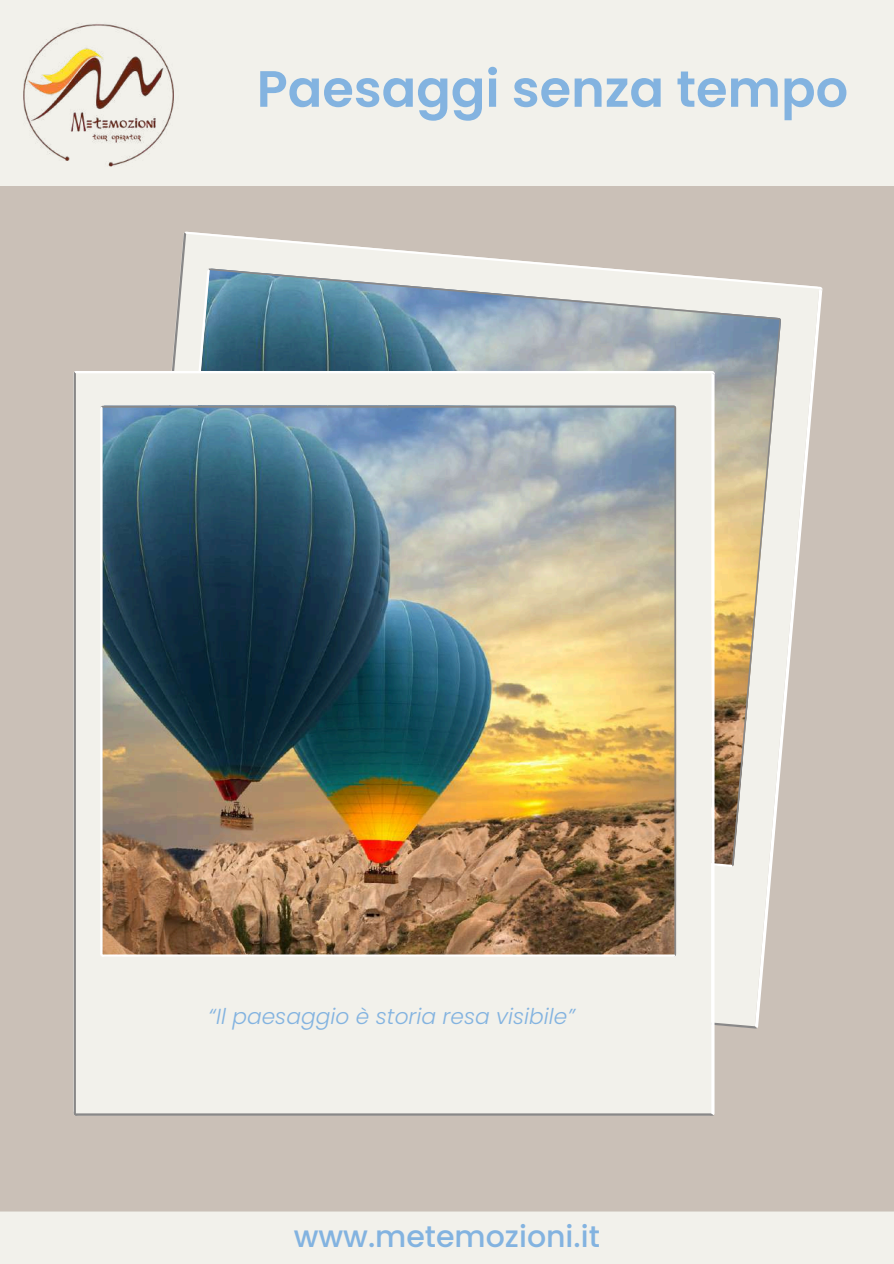
<style>
.page{position:relative;width:894px;height:1264px;background:#fff}
.page>*{position:absolute;margin:0;border:0;box-sizing:border-box;transform-origin:0 0}
.t1{font:600 51px "Poppins";color:#83b3e0}
.t2{font:500 30px "Poppins";color:#83b3e0}
.t3{font:italic 300 21.75px "Poppins";color:#83b3e0}
</style>
<div class="page">
<div style="left:0;top:0;width:893px;height:1263px;background:#cac0b7"></div>
<div style="left:0;top:1211px;width:893px;height:52px;background:#f2f1eb"></div>
<div style="left:0;top:0;width:893px;height:186px;background:#f2f1eb"></div>
<img style="left:74px;top:232px;width:748px;height:883px">
<img style="left:0;top:17px;width:191px;height:169px">
<h1 class="t1" style="left:256px;top:53px;width:592px">Paesaggi senza tempo</h1>
<p class="t3" style="left:208px;top:1001px;width:368px">“Il paesaggio è storia resa visibile”</p>
<h2 class="t2" style="left:293px;top:1215px;width:307px">www.metemozioni.it</h2>
</div>
